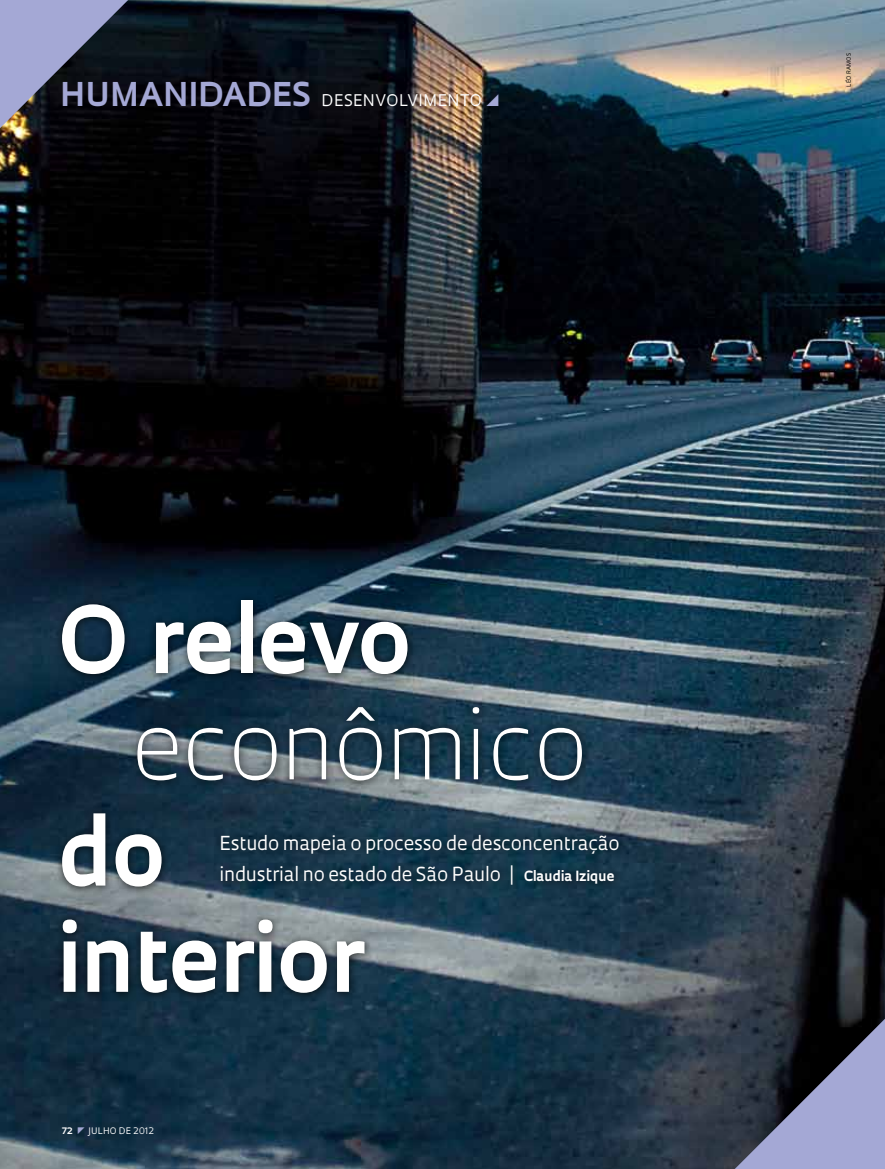
<style>
.page{position:relative;width:885px;height:1169px;background:#fff}
.page>*{position:absolute;margin:0;border:0;box-sizing:border-box;transform-origin:0 0}
.t1{font:700 89.85px/106.2px "Oculum";color:#fff}
.t2{font:300 89.85px "Oculum";color:#fff}
.t3{font:700 31.95px "Oculum";letter-spacing:.02em;color:#a4a8d5}
.t4{font:18.75px/30.9px "Oculum";letter-spacing:-.01em;color:#fff}
.t5{font:15.6px "Oculum";letter-spacing:.03em;color:#fff}
.t6{font:8.7px "Oculum";letter-spacing:.01em;color:#fff}
.t7{font:700 8.7px "Oculum";color:#fff}
.t8{font:5.7px "Oculum";letter-spacing:.02em;color:#000}
.s1{font-weight:400;font-size:15.6px;color:#fff}
.s2{font-weight:700;font-size:13.65px}
</style>
<div class="page">
<img style="left:0;top:0;width:885px;height:1168px">
<div style="left:54px;top:593px;width:538px;height:409px;background:#000;opacity:.75"></div>
<div style="left:213px;top:827px;width:414px;height:66px;background:#000;opacity:.75"></div>
<svg style="left:0;top:0;width:128px;height:128px;background:#5c5f77"></svg>
<svg style="left:735px;top:1018px;width:150px;height:150px;background:#5c617a"></svg>
<svg style="left:78px;top:1126px;width:7px;height:7px"></svg>
<svg style="left:487px;top:94px;width:11px;height:12px"></svg>
<h2 class="t3" style="left:60px;top:73px;width:273px">humanidades <span class="s1">dese</span></h2>
<p class="t5" style="left:363px;top:90px;width:121px">nvolvimento</p>
<h1 class="t1" style="left:57px;top:582px;width:356px">O relevo</h1>
<h1 class="t2" style="left:132px;top:684px;width:457px">econômico</h1>
<h1 class="t1" style="left:57px;top:794px;width:309px">do interior</h1>
<p class="t4" style="left:219px;top:827px;width:402px">Estudo mapeia o processo de desconcentração industrial no estado de São Paulo | <span class="s2">Claudia Izique</span></p>
<p class="t7" style="left:62px;top:1124px;width:12px">72</p>
<p class="t6" style="left:88px;top:1124px;width:67px">julho DE 2012</p>
<p class="t8" style="left:845px;top:87px;width:35px;rotate:-90deg">léo ramos</p>
</div>
